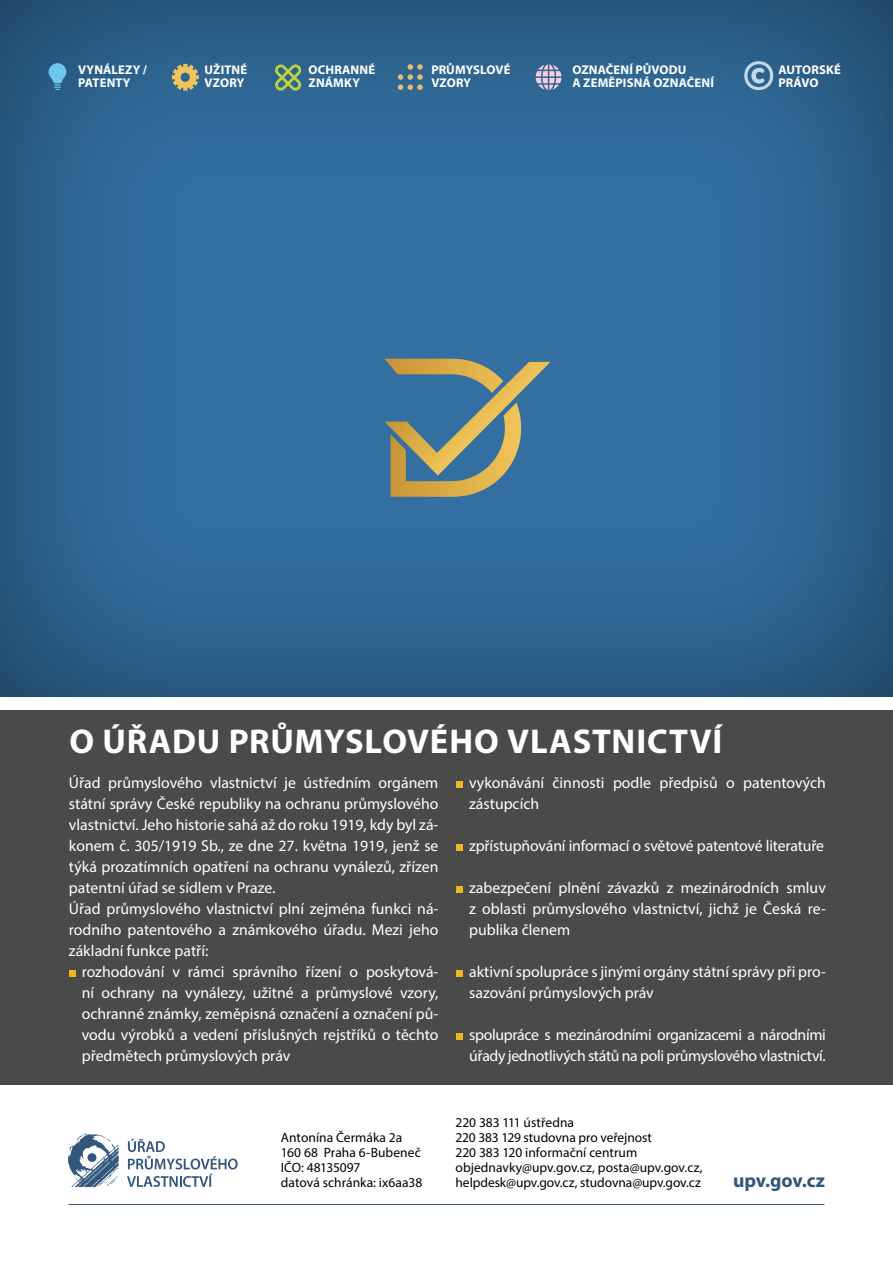
<style>
.page{position:relative;width:893px;height:1263px;background:#fff}
.page>*{position:absolute;margin:0;border:0;box-sizing:border-box;transform-origin:0 0}
.t1{font:700 34.5px "Myriad Pro";letter-spacing:.025em;color:#fff}
.t2{font:700 19.5px "Myriad Pro";color:#32567c}
.t3{font:15.75px/21px "Myriad Pro";color:#fff}
.t4{font:15.75px/21px "Myriad Pro";letter-spacing:-.02em;color:#fff}
.t5{font:13.5px/14.9px "Myriad Pro";color:#000}
.t6{font:700 12.6px/13.4px "Myriad Pro";letter-spacing:.01em;color:#fff}
</style>
<div class="page">
<div style="left:0;top:0;width:893px;height:697px;background:#000;opacity:.5"></div>
<hr style="left:69px;top:1204px;width:755px;height:1px;background:#32567c">
<div style="left:0;top:710px;width:893px;height:374px;background:#4a4a49"></div>
<div style="left:69px;top:970px;width:7px;height:7px;background:#edb722"></div>
<div style="left:456px;top:781px;width:7px;height:7px;background:#edb722"></div>
<div style="left:456px;top:844px;width:7px;height:7px;background:#edb722"></div>
<div style="left:456px;top:886px;width:7px;height:7px;background:#edb722"></div>
<div style="left:456px;top:970px;width:7px;height:7px;background:#edb722"></div>
<div style="left:456px;top:1033px;width:7px;height:7px;background:#edb722"></div>
<svg style="left:384px;top:359px;width:166px;height:138px;background:#708782"></svg>
<svg style="left:172px;top:64px;width:27px;height:27px"></svg>
<svg style="left:744px;top:61px;width:29px;height:29px"></svg>
<svg style="left:49px;top:63px;width:17px;height:27px"></svg>
<svg style="left:274px;top:64px;width:27px;height:27px"></svg>
<svg style="left:398px;top:64px;width:25px;height:26px"></svg>
<svg style="left:536px;top:64px;width:25px;height:26px"></svg>
<svg style="left:68px;top:1133px;width:51px;height:54px"></svg>
<svg style="left:127px;top:1139px;width:111px;height:48px"></svg>
<p class="t6" style="left:78px;top:63px;width:71px">VYNÁLEZY /<br>PATENTY</p>
<p class="t6" style="left:205px;top:63px;width:44px">UŽITNÉ<br>VZORY</p>
<p class="t6" style="left:309px;top:63px;width:68px">OCHRANNÉ<br>ZNÁMKY</p>
<p class="t6" style="left:431px;top:63px;width:81px">PRŮMYSLOVÉ<br>VZORY</p>
<p class="t6" style="left:572px;top:63px;width:143px">OZNAČENÍ PŮVODU<br>A ZEMĚPISNÁ OZNAČENÍ</p>
<p class="t6" style="left:778px;top:63px;width:64px">AUTORSKÉ<br>PRÁVO</p>
<h1 class="t1" style="left:69px;top:718px;width:655px">O ÚŘADU PRŮMYSLOVÉHO VLASTNICTVÍ</h1>
<p class="t3" style="left:69px;top:772px;width:371px">Úřad průmyslového vlastnictví je ústředním orgánem státní správy České republiky na ochranu průmyslového vlastnictví. Jeho historie sahá až do roku 1919, kdy byl zá&shy;konem č. 305/1919 Sb., ze dne 27. května 1919, jenž se týká prozatímních opatření na ochranu vynálezů, zřízen patentní úřad se sídlem v Praze.<br>Úřad průmyslového vlastnictví plní zejména funkci ná&shy;rodního patentového a známkového úřadu. Mezi jeho základní funkce patří:</p>
<p class="t3" style="left:82px;top:961px;width:358px;text-align:justify">rozhodování v rámci správního řízení o poskytová&shy;ní ochrany na vynálezy, užitné a průmyslové vzory, ochranné známky, zeměpisná označení a označení pů&shy;vodu výrobků a vedení příslušných rejstříků o těchto předmětech průmyslových práv</p>
<p class="t3" style="left:469px;top:772px;width:358px">vykonávání činnosti podle předpisů o patentových zástupcích</p>
<p class="t3" style="left:469px;top:835px;width:356px">zpřístupňování informací o světové patentové literatuře</p>
<p class="t3" style="left:469px;top:877px;width:358px;text-align:justify">zabezpečení plnění závazků z mezinárodních smluv z oblasti průmyslového vlastnictví, jichž je Česká re&shy;publika členem</p>
<p class="t3" style="left:469px;top:961px;width:358px">aktivní spolupráce s jinými orgány státní správy při pro&shy;sazování průmyslových práv</p>
<p class="t4" style="left:469px;top:1024px;width:358px">spolupráce s mezinárodními organizacemi a národními úřady jednotlivých států na poli průmyslového vlastnictví.</p>
<p class="t5" style="left:281px;top:1130px;width:143px">Antonína Čermáka 2a<br>160 68 Praha 6-Bubeneč<br>IČO: 48135097<br>datová schránka: ix6aa38</p>
<p class="t5" style="left:455px;top:1115px;width:249px">220 383 111 ústředna<br>220 383 129 studovna pro veřejnost<br>220 383 120 informační centrum objednavky@upv.gov.cz, posta@upv.gov.cz, helpdesk@upv.gov.cz, studovna@upv.gov.cz</p>
<p class="t2" style="left:733px;top:1168px;width:93px">upv.gov.cz</p>
</div>
